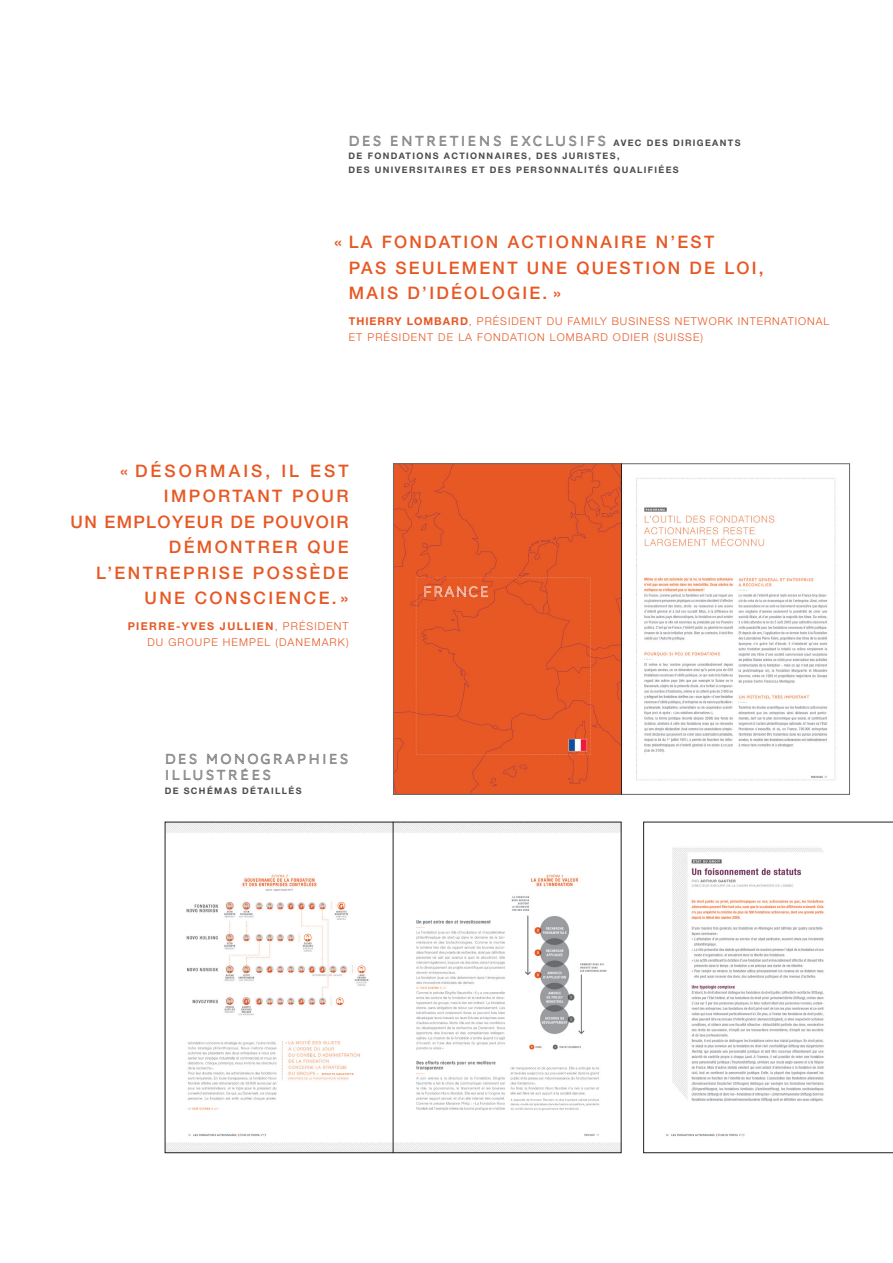
<style>
.page{position:relative;width:893px;height:1263px;background:#fff}
.page>*{position:absolute;margin:0;border:0;box-sizing:border-box;transform-origin:0 0}
.Prophil_exergue{font:500 17.25px/25.5px "Helvetica Neue";letter-spacing:.13em;color:#e75824;text-align:right}
.Prophil_exergue-2{font:15px/16.5px "AW Conqueror Inline";letter-spacing:.13em;color:#4b4c4d}
.Prophil_exergue-3{font:300 10.8px/16.5px "Helvetica Neue";letter-spacing:.1em;color:#e75824;text-align:right}
.Prophil_exergue-4{font:700 9px/13.5px "Helvetica Neue";letter-spacing:.15em;color:#4b4c4d}
.s1{font-family:"Helvetica Neue";font-weight:700;font-size:9px}
.s2{font-weight:700}
</style>
<div class="page">
<img style="left:395px;top:465px;width:441px;height:328px">
<div style="left:393px;top:463px;width:457px;height:332px;border:1px solid #69696c"></div>
<img style="left:167px;top:824px;width:452px;height:327px">
<svg style="left:643px;top:822px;width:250px;height:331px"></svg>
<hr style="left:621px;top:463px;width:1px;height:332px;background:#231f20">
<hr style="left:393px;top:822px;width:1px;height:331px;background:#231f20">
<p class="Prophil_exergue-2" style="left:349px;top:133px;width:393px">DES ENTRETIENS EXCLUSIFS <span class="s1">AVEC DES DIRIGEANTS</span></p>
<p class="Prophil_exergue-4" style="left:349px;top:149px;width:332px">DE FONDATIONS ACTIONNAIRES, DES JURISTES,<br>DES UNIVERSITAIRES ET DES PERSONNALITÉS QUALIFIÉES</p>
<p class="Prophil_exergue" style="left:349px;top:229px;width:416px;text-align:left;text-indent:-15px">« LA FONDATION ACTIONNAIRE N’EST<br>PAS SEULEMENT UNE QUESTION DE LOI,<br>MAIS D’IDÉOLOGIE. »</p>
<p class="Prophil_exergue-3" style="left:349px;top:313px;width:482px;text-align:left"><span class="s2">THIERRY LOMBARD</span>, PRÉSIDENT DU FAMILY BUSINESS NETWORK INTERNATIONAL<br>ET PRÉSIDENT DE LA FONDATION LOMBARD ODIER (SUISSE)</p>
<p class="Prophil_exergue" style="left:71px;top:458px;width:280px">« DÉSORMAIS, IL EST<br>IMPORTANT POUR<br>UN EMPLOYEUR DE POUVOIR<br>DÉMONTRER QUE<br>L’ENTREPRISE POSSÈDE<br>UNE CONSCIENCE.»</p>
<p class="Prophil_exergue-3" style="left:128px;top:617px;width:222px"><span class="s2">PIERRE-YVES JULLIEN</span>, PRÉSIDENT<br>DU GROUPE HEMPEL (DANEMARK)</p>
<p class="Prophil_exergue-2" style="left:165px;top:751px;width:186px">DES MONOGRAPHIES<br>ILLUSTRÉES</p>
<p class="Prophil_exergue-4" style="left:165px;top:783px;width:138px">DE SCHÉMAS DÉTAILLÉS</p>
</div>
